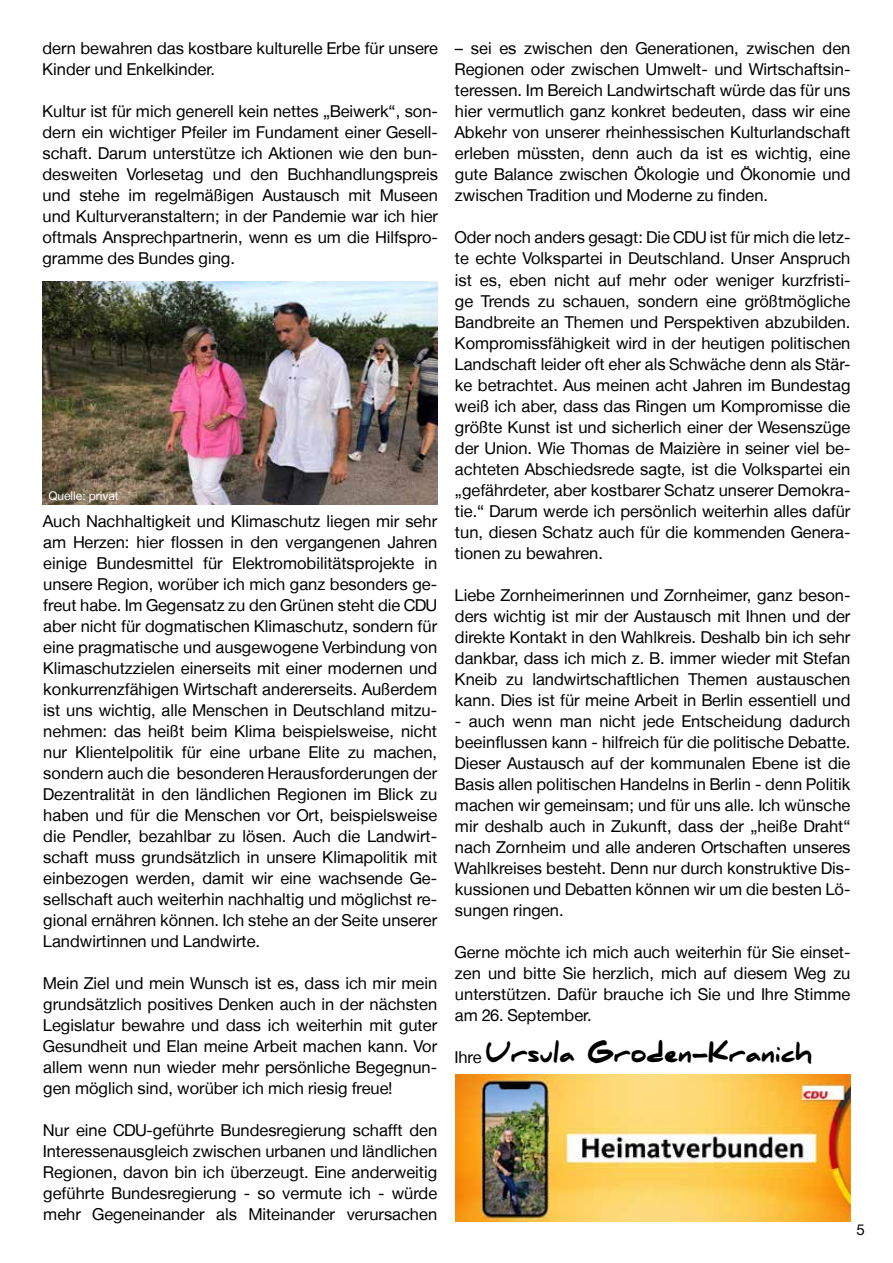
<style>
.page{position:relative;width:893px;height:1263px;background:#fff}
.page>*{position:absolute;margin:0;border:0;box-sizing:border-box;transform-origin:0 0}
.t1{font:900 24px "Daniel";color:#000}
.t2{font:16.5px/21px "CDU Helvetica";color:#000;text-align:justify}
.t3{font:15px "CDU Helvetica";color:#000}
.t4{font:12px "CDU Helvetica";color:#fff}
.s1{font-family:"CDU Helvetica";font-weight:400;font-size:16.5px}
</style>
<div class="page">
<img style="left:43px;top:281px;width:395px;height:223px">
<img style="left:455px;top:1074px;width:395px;height:147px">
<p class="t2" style="left:43px;top:38px;width:397px">dern bewahren das kostbare kulturelle Erbe für unsere<br>Kinder und Enkelkinder.</p>
<p class="t2" style="left:43px;top:101px;width:397px">Kultur ist für mich generell kein nettes „Beiwerk“, son&shy;dern ein wichtiger Pfeiler im Fundament einer Gesell&shy;schaft. Darum unterstütze ich Aktionen wie den bun&shy;desweiten Vorlesetag und den Buchhandlungspreis und stehe im regelmäßigen Austausch mit Museen und Kulturveranstaltern; in der Pandemie war ich hier oftmals Ansprechpartnerin, wenn es um die Hilfspro&shy;gramme des Bundes ging.</p>
<p class="t4" style="left:49px;top:488px;width:71px">Quelle: privat</p>
<p class="t2" style="left:43px;top:510px;width:395px">Auch Nachhaltigkeit und Klimaschutz liegen mir sehr am Herzen: hier flossen in den vergangenen Jahren einige Bundesmittel für Elektromobilitätsprojekte in unsere Region, worüber ich mich ganz besonders ge&shy;freut habe. Im Gegensatz zu den Grünen steht die CDU aber nicht für dogmatischen Klimaschutz, sondern für eine pragmatische und ausgewogene Verbindung von Klimaschutzzielen einerseits mit einer modernen und konkurrenzfähigen Wirtschaft andererseits. Außerdem ist uns wichtig, alle Menschen in Deutschland mitzu&shy;nehmen: das heißt beim Klima beispielsweise, nicht nur Klientelpolitik für eine urbane Elite zu machen, sondern auch die besonderen Herausforderungen der Dezentralität in den ländlichen Regionen im Blick zu haben und für die Menschen vor Ort, beispielsweise die Pendler, bezahlbar zu lösen. Auch die Landwirt&shy;schaft muss grundsätzlich in unsere Klimapolitik mit einbezogen werden, damit wir eine wachsende Ge&shy;sellschaft auch weiterhin nachhaltig und möglichst re&shy;gional ernähren können. Ich stehe an der Seite unserer Landwirtinnen und Landwirte.</p>
<p class="t2" style="left:43px;top:972px;width:395px">Mein Ziel und mein Wunsch ist es, dass ich mir mein grundsätzlich positives Denken auch in der nächsten Legislatur bewahre und dass ich weiterhin mit guter Gesundheit und Elan meine Arbeit machen kann. Vor allem wenn nun wieder mehr persönliche Begegnun&shy;gen möglich sind, worüber ich mich riesig freue!</p>
<p class="t2" style="left:43px;top:1119px;width:395px">Nur eine CDU-geführte Bundesregierung schafft den Interessenausgleich zwischen urbanen und ländlichen Regionen, davon bin ich überzeugt. Eine anderweitig geführte Bundesregierung - so vermute ich - würde mehr Gegeneinander als Miteinander verursachen</p>
<p class="t2" style="left:455px;top:38px;width:397px">– sei es zwischen den Generationen, zwischen den Regionen oder zwischen Umwelt- und Wirtschaftsin&shy;teressen. Im Bereich Landwirtschaft würde das für uns hier vermutlich ganz konkret bedeuten, dass wir eine Abkehr von unserer rheinhessischen Kulturlandschaft erleben müssten, denn auch da ist es wichtig, eine gute Balance zwischen Ökologie und Ökonomie und zwischen Tradition und Moderne zu finden.</p>
<p class="t2" style="left:455px;top:227px;width:397px">Oder noch anders gesagt: Die CDU ist für mich die letz&shy;te echte Volkspartei in Deutschland. Unser Anspruch ist es, eben nicht auf mehr oder weniger kurzfristi&shy;ge Trends zu schauen, sondern eine größtmögliche Bandbreite an Themen und Perspektiven abzubilden.<br>Kompromissfähigkeit wird in der heutigen politischen Landschaft leider oft eher als Schwäche denn als Stär&shy;ke betrachtet. Aus meinen acht Jahren im Bundestag weiß ich aber, dass das Ringen um Kompromisse die größte Kunst ist und sicherlich einer der Wesenszüge der Union. Wie Thomas de Maizière in seiner viel be&shy;achteten Abschiedsrede sagte, ist die Volkspartei ein „gefährdeter, aber kostbarer Schatz unserer Demokra&shy;tie.“ Darum werde ich persönlich weiterhin alles dafür tun, diesen Schatz auch für die kommenden Genera&shy;tionen zu bewahren.</p>
<p class="t2" style="left:455px;top:584px;width:397px">Liebe Zornheimerinnen und Zornheimer, ganz beson&shy;ders wichtig ist mir der Austausch mit Ihnen und der direkte Kontakt in den Wahlkreis. Deshalb bin ich sehr dankbar, dass ich mich z. B. immer wieder mit Stefan Kneib zu landwirtschaftlichen Themen austauschen kann. Dies ist für meine Arbeit in Berlin essentiell und</p>
<p class="t2" style="left:455px;top:710px;width:397px">- auch wenn man nicht jede Entscheidung dadurch beeinflussen kann - hilfreich für die politische Debatte.<br>Dieser Austausch auf der kommunalen Ebene ist die Basis allen politischen Handelns in Berlin - denn Politik machen wir gemeinsam; und für uns alle. Ich wünsche mir deshalb auch in Zukunft, dass der „heiße Draht“ nach Zornheim und alle anderen Ortschaften unseres Wahlkreises besteht. Denn nur durch konstruktive Dis&shy;kussionen und Debatten können wir um die besten Lö&shy;sungen ringen.</p>
<p class="t2" style="left:455px;top:941px;width:397px">Gerne möchte ich mich auch weiterhin für Sie einset&shy;zen und bitte Sie herzlich, mich auf diesem Weg zu unterstützen. Dafür brauche ich Sie und Ihre Stimme am 26. September.</p>
<h1 class="t1" style="left:455px;top:1040px;width:359px"><span class="s1">Ihre</span> Ursula Groden-Kranich</h1>
<p class="t3" style="left:857px;top:1220px;width:9px">5</p>
</div>
